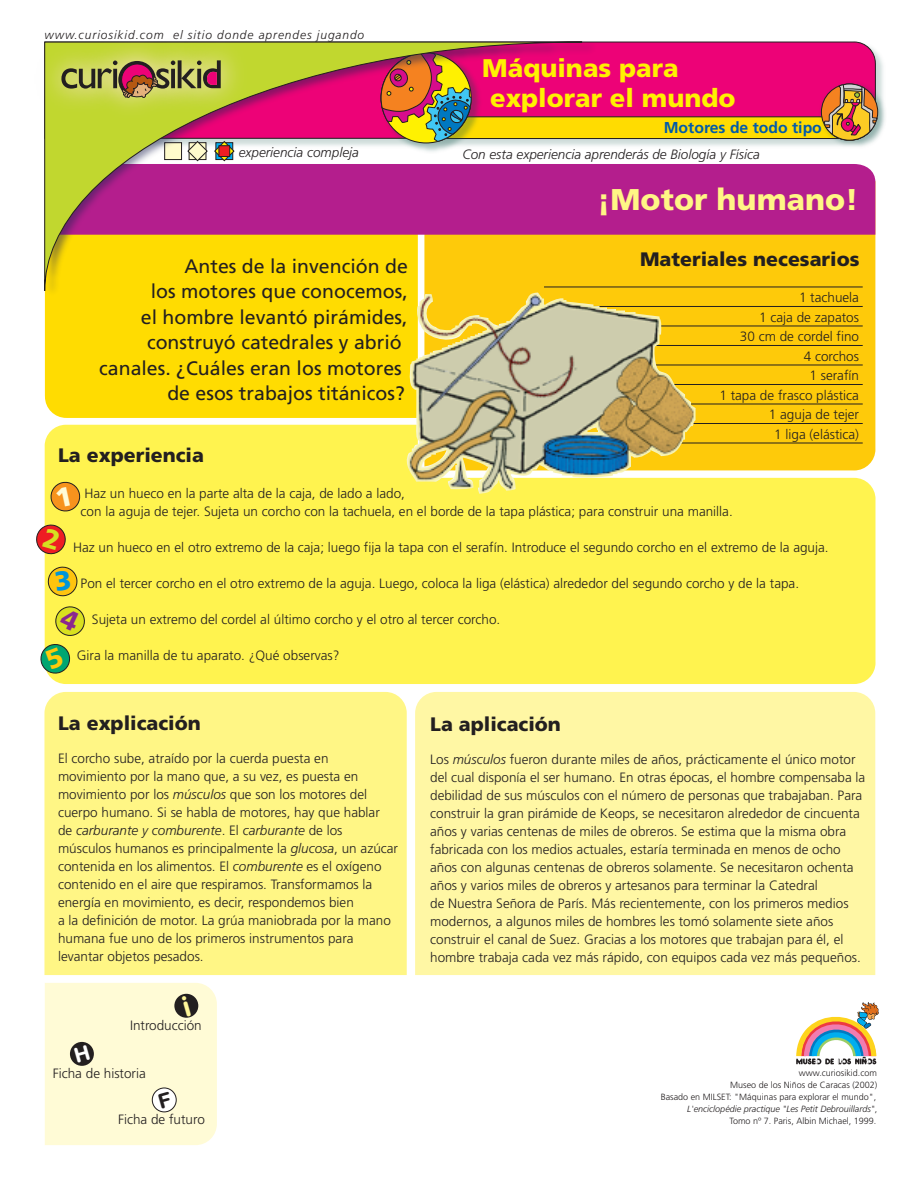
<style>
.page{position:relative;width:915px;height:1191px;background:#fff}
.page>*{position:absolute;margin:0;border:0;box-sizing:border-box;transform-origin:0 0}
.t1{font:900 30px "Frutiger";color:#fff685}
.t2{font:900 25.5px/30px "Frutiger";color:#fff101}
.t3{font:19.5px "Frutiger";color:#231f20}
.t4{font:900 19.5px "Frutiger";color:#231f20}
.t5{font:700 15.75px "Frutiger";color:#015aaa}
.t6{font:300 13.5px/18px "Frutiger";color:#231f20}
.t7{font:italic 300 13.5px "Frutiger";color:#231f20}
.t8{font:italic 300 12px "Frutiger";letter-spacing:.075em;color:#231f20}
.t9{font:300 9px/12px "Frutiger";color:#231f20;text-align:right}
.s1{font-style:italic}
</style>
<div class="page">
<div style="left:415px;top:692px;width:460px;height:283px;background:#fff7a4"></div>
<div style="left:44px;top:692px;width:362px;height:283px;background:#fff685"></div>
<div style="left:45px;top:425px;width:830px;height:259px;background:#fff34f"></div>
<svg style="left:597px;top:235px;width:278px;height:235px;fill:#feca0a"></svg>
<div style="left:45px;top:296px;width:359px;height:122px;background:#ffdc01"></div>
<div style="left:597px;top:164px;width:278px;height:71px;background:#b41e8d"></div>
<img style="left:597px;top:51px;width:286px;height:95px">
<svg style="left:597px;top:42px;width:278px;height:10px"></svg>
<svg style="left:631px;top:364px;width:231px;height:1px"></svg>
<svg style="left:631px;top:384px;width:231px;height:1px"></svg>
<svg style="left:631px;top:403px;width:231px;height:1px"></svg>
<svg style="left:631px;top:423px;width:231px;height:1px"></svg>
<svg style="left:631px;top:442px;width:231px;height:1px"></svg>
<svg style="left:631px;top:345px;width:231px;height:1px"></svg>
<svg style="left:631px;top:325px;width:231px;height:1px"></svg>
<svg style="left:631px;top:306px;width:231px;height:1px"></svg>
<svg style="left:597px;top:286px;width:265px;height:1px"></svg>
<svg style="left:796px;top:1002px;width:82px;height:62px"></svg>
<img style="left:818px;top:81px;width:67px;height:66px">
<img style="left:45px;top:41px;width:552px;height:255px">
<svg style="left:44px;top:42px;width:538px;height:249px"></svg>
<img style="left:44px;top:41px;width:8px;height:107px">
<img style="left:52px;top:41px;width:6px;height:107px">
<img style="left:213px;top:41px;width:69px;height:107px">
<img style="left:58px;top:41px;width:155px;height:112px">
<svg style="left:61px;top:60px;width:160px;height:42px"></svg>
<svg style="left:380px;top:52px;width:497px;height:90px"></svg>
<img style="left:404px;top:293px;width:227px;height:201px">
<svg style="left:49px;top:480px;width:32px;height:33px"></svg>
<svg style="left:36px;top:523px;width:31px;height:32px"></svg>
<svg style="left:47px;top:566px;width:31px;height:31px"></svg>
<div style="left:45px;top:983px;width:172px;height:162px;background:#fffbd6"></div>
<svg style="left:40px;top:605px;width:46px;height:70px"></svg>
<p class="t8" style="left:45px;top:28px;width:321px">www.curiosikid.com el sitio donde aprendes jugando</p>
<p class="t7" style="left:239px;top:144px;width:121px">experiencia compleja</p>
<h3 class="t3" style="left:184px;top:255px;width:225px">Antes de la invención de</h3>
<h3 class="t3" style="left:151px;top:280px;width:258px">los motores que conocemos,</h3>
<h3 class="t3" style="left:141px;top:306px;width:268px">el hombre levantó pirámides,</h3>
<h3 class="t3" style="left:147px;top:331px;width:256px">construyó catedrales y abrió</h3>
<h3 class="t3" style="left:99px;top:357px;width:304px">canales. ¿Cuáles eran los motores</h3>
<h3 class="t3" style="left:167px;top:382px;width:239px">de esos trabajos titánicos?</h3>
<h2 class="t2" style="left:490px;top:53px;width:247px;text-indent:-8px">Máquinas para explorar el mundo</h2>
<p class="t5" style="left:663px;top:119px;width:160px">Motores de todo tipo</p>
<p class="t7" style="left:462px;top:146px;width:299px">Con esta experiencia aprenderás de Biología y Física</p>
<h1 class="t1" style="left:597px;top:182px;width:262px">¡Motor humano!</h1>
<h3 class="t4" style="left:640px;top:248px;width:221px">Materiales necesarios</h3>
<p class="t6" style="left:719px;top:288px;width:141px;line-height:19.5px;text-align:right">1 tachuela<br>1 caja de zapatos<br>30 cm de cordel fino<br>4 corchos<br>1 serafín<br>1 tapa de frasco plástica<br>1 aguja de tejer<br>1 liga (elástica)</p>
<h3 class="t4" style="left:58px;top:443px;width:147px">La experiencia</h3>
<p class="t6" style="left:81px;top:484px;width:653px">Haz un hueco en la parte alta de la caja, de lado a lado,<br>con la aguja de tejer. Sujeta un corcho con la tachuela, en el borde de la tapa plástica; para construir una manilla.</p>
<p class="t6" style="left:73px;top:538px;width:756px">Haz un hueco en el otro extremo de la caja; luego fija la tapa con el serafín. Introduce el segundo corcho en el extremo de la aguja.</p>
<p class="t6" style="left:81px;top:574px;width:719px">Pon el tercer corcho en el otro extremo de la aguja. Luego, coloca la liga (elástica) alrededor del segundo corcho y de la tapa.</p>
<p class="t6" style="left:92px;top:610px;width:410px">Sujeta un extremo del cordel al último corcho y el otro al tercer corcho.</p>
<p class="t6" style="left:77px;top:646px;width:264px">Gira la manilla de tu aparato. ¿Qué observas?</p>
<h3 class="t4" style="left:58px;top:712px;width:144px">La explicación</h3>
<p class="t6" style="left:58px;top:750px;width:341px">El corcho sube, atraído por la cuerda puesta en movimiento por la mano que, a su vez, es puesta en movimiento por los <span class="s1">músculos</span> que son los motores del cuerpo humano. Si se habla de motores, hay que hablar<br>de <span class="s1">carburante y comburente</span>. El <span class="s1">carburante</span> de los músculos humanos es principalmente la <span class="s1">glucosa</span>, un azúcar contenida en los alimentos. El <span class="s1">comburente</span> es el oxígeno contenido en el aire que respiramos. Transformamos la energía en movimiento, es decir, respondemos bien<br>a la definición de motor. La grúa maniobrada por la mano humana fue uno de los primeros instrumentos para levantar objetos pesados.</p>
<p class="t6" style="left:130px;top:1016px;width:73px">Introducción</p>
<p class="t6" style="left:53px;top:1064px;width:95px">Ficha de historia</p>
<p class="t6" style="left:118px;top:1110px;width:88px">Ficha de futuro</p>
<h3 class="t4" style="left:430px;top:712px;width:132px">La aplicación</h3>
<p class="t6" style="left:430px;top:750px;width:436px">Los <span class="s1">músculos</span> fueron durante miles de años, prácticamente el único motor del cual disponía el ser humano. En otras épocas, el hombre compensaba la debilidad de sus músculos con el número de personas que trabajaban. Para construir la gran pirámide de Keops, se necesitaron alrededor de cincuenta años y varias centenas de miles de obreros. Se estima que la misma obra fabricada con los medios actuales, estaría terminada en menos de ocho años con algunas centenas de obreros solamente. Se necesitaron ochenta años y varios miles de obreros y artesanos para terminar la Catedral<br>de Nuestra Señora de París. Más recientemente, con los primeros medios modernos, a algunos miles de hombres les tomó solamente siete años construir el canal de Suez. Gracias a los motores que trabajan para él, el hombre trabaja cada vez más rápido, con equipos cada vez más pequeños.</p>
<p class="t9" style="left:660px;top:1067px;width:218px">www.curiosikid.com<br>Museo de los Niños de Caracas (2002)<br>Basado en MILSET: "Máquinas para explorar el mundo", <span class="s1">L'enciclopédie practique "Les Petit Debrouillards"</span>,<br>Tomo nº 7. Paris, Albin Michael, 1999.</p>
</div>
